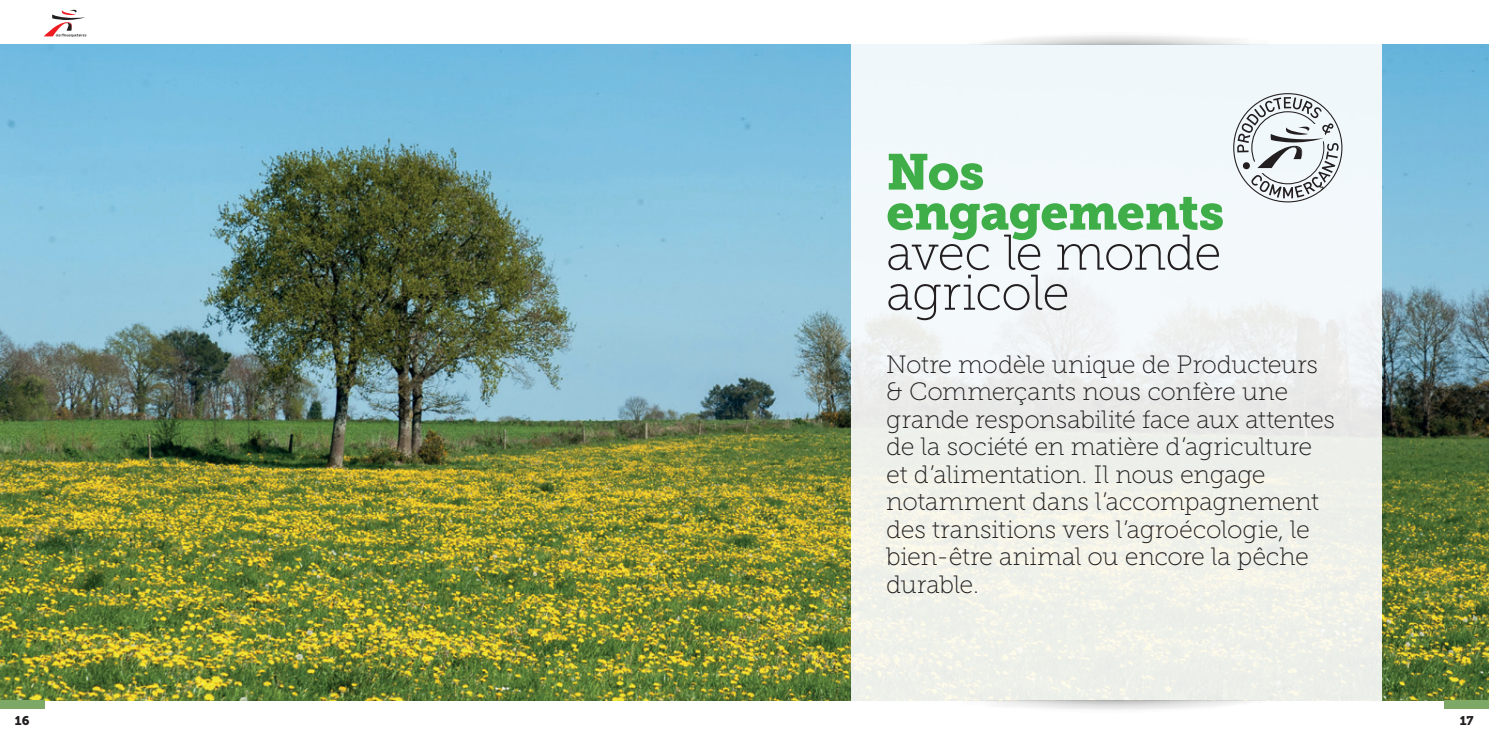
<style>
.page{position:relative;width:1489px;height:745px;background:#fff}
.page>*{position:absolute;margin:0;border:0;box-sizing:border-box;transform-origin:0 0}
.t1{font:50px/40px "Museo Slab 100";letter-spacing:-.025em;color:#231f20}
.t2{font:50px "Museo Slab 900";letter-spacing:-.015em;color:#3fae49}
.t3{font:25px/27.5px "Museo Slab 100";letter-spacing:-.015em;color:#231f20}
.t4{font:12.5px "Museo Slab 900";color:#231f20}
</style>
<div class="page">
<svg style="left:44px;top:10px;width:42px;height:27px"></svg>
<img style="left:0;top:44px;width:1488px;height:656px">
<div style="left:851px;top:44px;width:530px;height:656px;background:linear-gradient(to right,#f1f5f2,#eff2f0)"></div>
<svg style="left:1233px;top:93px;width:109px;height:109px"></svg>
<div style="left:0;top:700px;width:44px;height:8px;background:#7ea866"></div>
<div style="left:1444px;top:700px;width:44px;height:8px;background:#7ea866"></div>
<p class="t2" style="left:886px;top:143px;width:100px">Nos</p>
<p class="t2" style="left:886px;top:183px;width:339px">engagements</p>
<p class="t1" style="left:886px;top:233px;width:336px">avec le monde agricole</p>
<p class="t3" style="left:886px;top:350px;width:450px">Notre modèle unique de Producteurs &amp; Commerçants nous confère une grande responsabilité face aux attentes de la société en matière d’agriculture et d’alimentation. Il nous engage notamment dans l’accompagnement des transitions vers l’agroécologie, le bien-être animal ou encore la pêche durable.</p>
<p class="t4" style="left:15px;top:713px;width:16px">16</p>
<p class="t4" style="left:1459px;top:713px;width:15px">17</p>
</div>
